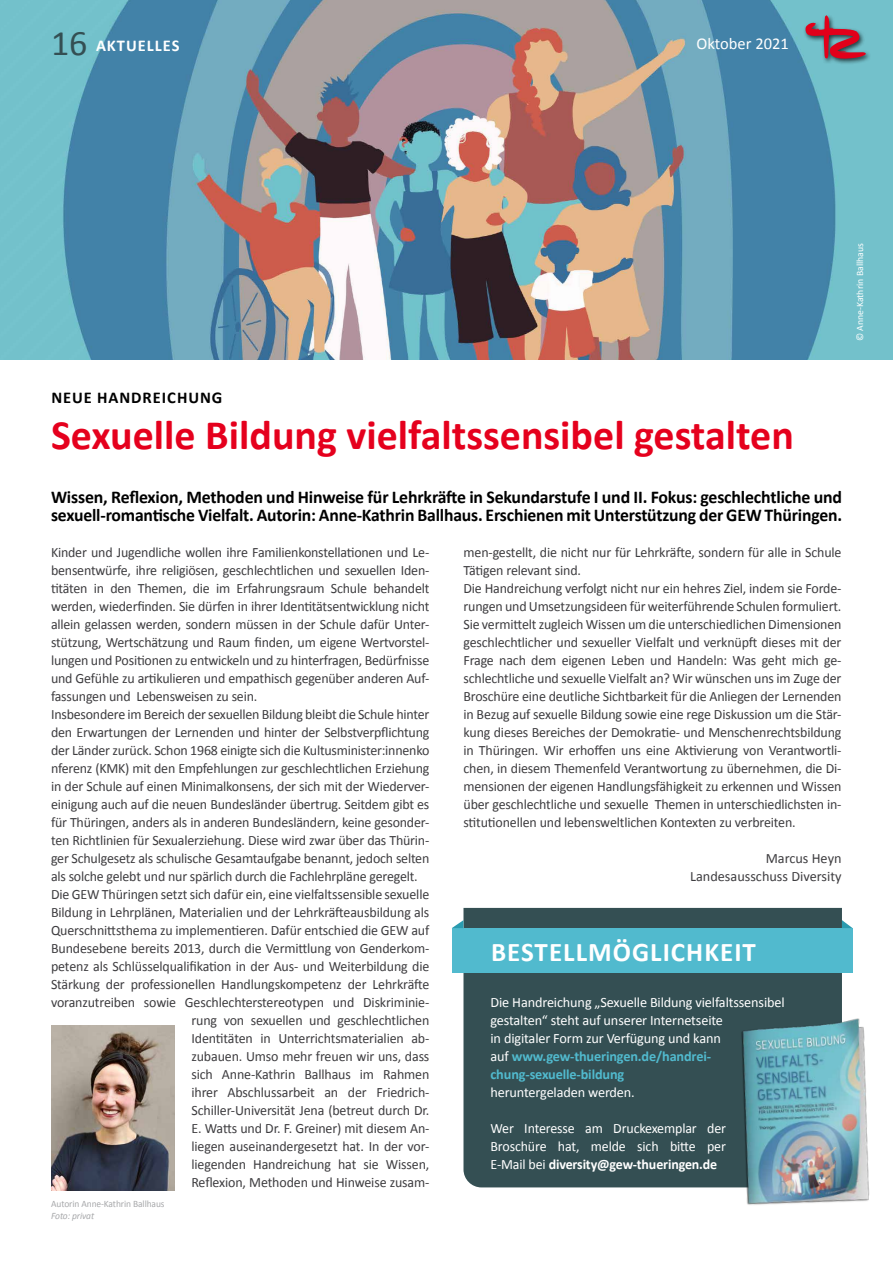
<style>
.page{position:relative;width:893px;height:1263px;background:#fff}
.page>*{position:absolute;margin:0;border:0;box-sizing:border-box;transform-origin:0 0}
.t1{font:700 42px "Calibri";color:#e5001d}
.t2{font:700 27px "Calibri";letter-spacing:.04em;color:#fff}
.t3{font:700 18px/18px "Calibri";letter-spacing:-.01em;color:#000}
.t4{font:700 16.5px "Calibri";letter-spacing:.06em;color:#000}
.t5{font:700 16.5px "Calibri";letter-spacing:.06em;color:#fff}
.t6{font:16.5px "Calibri";color:#fff}
.t7{font:14.25px/18px "Calibri";letter-spacing:-.01em;color:#3e3d40}
.t8{font:14.25px/18px "Calibri";letter-spacing:-.01em;color:#fff}
.t9{font:9.75px "Calibri";letter-spacing:-.01em;color:#a7a8aa}
.t10{font:9.75px "Calibri";color:#fff}
.t11{font:italic 9.75px "Calibri";letter-spacing:-.01em;color:#a7a8aa}
.s1{font-weight:400;font-size:36px;color:#344f53}
.s2{font-weight:700;color:#51bace}
.s3{font-weight:700}
</style>
<div class="page">
<img style="left:0;top:0;width:893px;height:359px">
<img style="left:51px;top:1025px;width:123px;height:166px">
<div style="left:463px;top:908px;width:379px;height:279px;background:#344f53"></div>
<div style="left:452px;top:928px;width:401px;height:45px;background:#51bace"></div>
<svg style="left:452px;top:920px;width:11px;height:8px"></svg>
<svg style="left:842px;top:920px;width:11px;height:8px"></svg>
<img style="left:739px;top:1015px;width:131px;height:190px">
<div style="left:803px;top:1px;width:69px;height:64px;background:#000;opacity:.69"></div>
<svg style="left:805px;top:15px;width:61px;height:44px;background:#8f7180"></svg>
<p class="t5" style="left:51px;top:34px;width:130px"><span class="s1">16</span> AKTUELLES</p>
<p class="t6" style="left:697px;top:33px;width:94px">Oktober 2021</p>
<p class="t10" style="left:854px;top:341px;width:100px;rotate:-90deg">© Anne-Kathrin Ballhaus</p>
<p class="t4" style="left:51px;top:385px;width:173px">NEUE HANDREICHUNG</p>
<h1 class="t1" style="left:51px;top:406px;width:744px">Sexuelle Bildung vielfaltssensibel gestalten</h1>
<p class="t3" style="left:51px;top:488px;width:793px">Wissen, Reflexion, Methoden und Hinweise für Lehrkräfte in Sekundarstufe I und II. Fokus: geschlechtliche und sexuell-romantische Vielfalt. Autorin: Anne-Kathrin Ballhaus. Erschienen mit Unterstützung der GEW Thüringen.</p>
<p class="t7" style="left:51px;top:544px;width:380px">Kinder und Jugendliche wollen ihre Familienkonstellationen und Le-</p>
<p class="t7" style="left:51px;top:562px;width:380px">bensentwürfe, ihre religiösen, geschlechtlichen und sexuellen Iden-</p>
<p class="t7" style="left:51px;top:580px;width:380px">titäten in den Themen, die im Erfahrungsraum Schule behandelt</p>
<p class="t7" style="left:51px;top:598px;width:380px">werden, wiederfinden. Sie dürfen in ihrer Identitätsentwicklung nicht</p>
<p class="t7" style="left:51px;top:616px;width:380px">allein gelassen werden, sondern müssen in der Schule dafür Unter-</p>
<p class="t7" style="left:51px;top:634px;width:380px">stützung, Wertschätzung und Raum finden, um eigene Wertvorstel-</p>
<p class="t7" style="left:51px;top:652px;width:380px">lungen und Positionen zu entwickeln und zu hinterfragen, Bedürfnisse</p>
<p class="t7" style="left:51px;top:670px;width:380px">und Gefühle zu artikulieren und empathisch gegenüber anderen Auf-</p>
<p class="t7" style="left:51px;top:688px;width:208px">fassungen und Lebensweisen zu sein.</p>
<p class="t7" style="left:51px;top:706px;width:380px">Insbesondere im Bereich der sexuellen Bildung bleibt die Schule hinter</p>
<p class="t7" style="left:51px;top:724px;width:380px">den Erwartungen der Lernenden und hinter der Selbstverpflichtung</p>
<p class="t7" style="left:51px;top:742px;width:380px">der Länder zurück. Schon 1968 einigte sich die Kultusminister:innenko</p>
<p class="t7" style="left:51px;top:760px;width:380px">nferenz (KMK) mit den Empfehlungen zur geschlechtlichen Erziehung</p>
<p class="t7" style="left:51px;top:778px;width:380px">in der Schule auf einen Minimalkonsens, der sich mit der Wiederver-</p>
<p class="t7" style="left:51px;top:796px;width:380px">einigung auch auf die neuen Bundesländer übertrug. Seitdem gibt es</p>
<p class="t7" style="left:51px;top:814px;width:380px">für Thüringen, anders als in anderen Bundesländern, keine gesonder-</p>
<p class="t7" style="left:51px;top:832px;width:380px">ten Richtlinien für Sexualerziehung. Diese wird zwar über das Thürin-</p>
<p class="t7" style="left:51px;top:850px;width:380px">ger Schulgesetz als schulische Gesamtaufgabe benannt, jedoch selten</p>
<p class="t7" style="left:51px;top:868px;width:368px">als solche gelebt und nur spärlich durch die Fachlehrpläne geregelt.</p>
<p class="t7" style="left:51px;top:886px;width:380px">Die GEW Thüringen setzt sich dafür ein, eine vielfaltssensible sexuelle</p>
<p class="t7" style="left:51px;top:904px;width:380px">Bildung in Lehrplänen, Materialien und der Lehrkräfteausbildung als</p>
<p class="t7" style="left:51px;top:922px;width:380px">Querschnittsthema zu implementieren. Dafür entschied die GEW auf</p>
<p class="t7" style="left:51px;top:940px;width:380px">Bundesebene bereits 2013, durch die Vermittlung von Genderkom-</p>
<p class="t7" style="left:51px;top:958px;width:380px">petenz als Schlüsselqualifikation in der Aus- und Weiterbildung die</p>
<p class="t7" style="left:51px;top:976px;width:380px">Stärkung der professionellen Handlungskompetenz der Lehrkräfte</p>
<p class="t7" style="left:51px;top:994px;width:380px">voranzutreiben sowie Geschlechterstereotypen und Diskriminie-</p>
<p class="t7" style="left:191px;top:1012px;width:239px">rung von sexuellen und geschlechtlichen</p>
<p class="t7" style="left:191px;top:1030px;width:240px">Identitäten in Unterrichtsmaterialien ab-</p>
<p class="t7" style="left:191px;top:1048px;width:239px">zubauen. Umso mehr freuen wir uns, dass</p>
<p class="t7" style="left:191px;top:1066px;width:239px">sich Anne-Kathrin Ballhaus im Rahmen</p>
<p class="t7" style="left:191px;top:1084px;width:239px">ihrer Abschlussarbeit an der Friedrich-</p>
<p class="t7" style="left:191px;top:1102px;width:239px">Schiller-Universität Jena (betreut durch Dr.</p>
<p class="t7" style="left:191px;top:1120px;width:240px">E. Watts und Dr. F. Greiner) mit diesem An-</p>
<p class="t7" style="left:191px;top:1138px;width:240px">liegen auseinandergesetzt hat. In der vor-</p>
<p class="t7" style="left:191px;top:1156px;width:239px">liegenden Handreichung hat sie Wissen,</p>
<p class="t7" style="left:191px;top:1174px;width:240px">Reflexion, Methoden und Hinweise zusam-</p>
<p class="t9" style="left:51px;top:1198px;width:115px">Autorin Anne-Kathrin Ballhaus</p>
<p class="t11" style="left:51px;top:1210px;width:45px">Foto: privat</p>
<p class="t7" style="left:463px;top:544px;width:380px">men-gestellt, die nicht nur für Lehrkräfte, sondern für alle in Schule Tätigen relevant sind.<br>Die Handreichung verfolgt nicht nur ein hehres Ziel, indem sie Forde&shy;rungen und Umsetzungsideen für weiterführende Schulen formuliert.<br>Sie vermittelt zugleich Wissen um die unterschiedlichen Dimensionen geschlechtlicher und sexueller Vielfalt und verknüpft dieses mit der Frage nach dem eigenen Leben und Handeln: Was geht mich ge&shy;schlechtliche und sexuelle Vielfalt an? Wir wünschen uns im Zuge der Broschüre eine deutliche Sichtbarkeit für die Anliegen der Lernenden in Bezug auf sexuelle Bildung sowie eine rege Diskussion um die Stär&shy;kung dieses Bereiches der Demokratie- und Menschenrechtsbildung in Thüringen. Wir erhoffen uns eine Aktivierung von Verantwortli&shy;chen, in diesem Themenfeld Verantwortung zu übernehmen, die Di&shy;mensionen der eigenen Handlungsfähigkeit zu erkennen und Wissen über geschlechtliche und sexuelle Themen in unterschiedlichsten in&shy;stitutionellen und lebensweltlichen Kontexten zu verbreiten.</p>
<p class="t7" style="left:690px;top:850px;width:153px;text-align:right">Marcus Heyn<br>Landesausschuss Diversity</p>
<h2 class="t2" style="left:491px;top:932px;width:266px">BESTELLMÖGLICHKEIT</h2>
<p class="t8" style="left:490px;top:994px;width:296px">Die Handreichung „Sexuelle Bildung vielfaltssensibel gestalten“ steht auf unserer Internetseite<br>in digitaler Form zur Verfügung und kann<br>auf <span class="s2">www.gew-thueringen.de/handrei&shy;chung-sexuelle-bildung</span></p>
<p class="t8" style="left:490px;top:1084px;width:146px">heruntergeladen werden.</p>
<p class="t8" style="left:490px;top:1120px;width:237px;text-align:justify">Wer Interesse am Druckexemplar der Broschüre hat, melde sich bitte per E-Mail bei <span class="s3">diversity@gew-thueringen.de</span></p>
</div>
